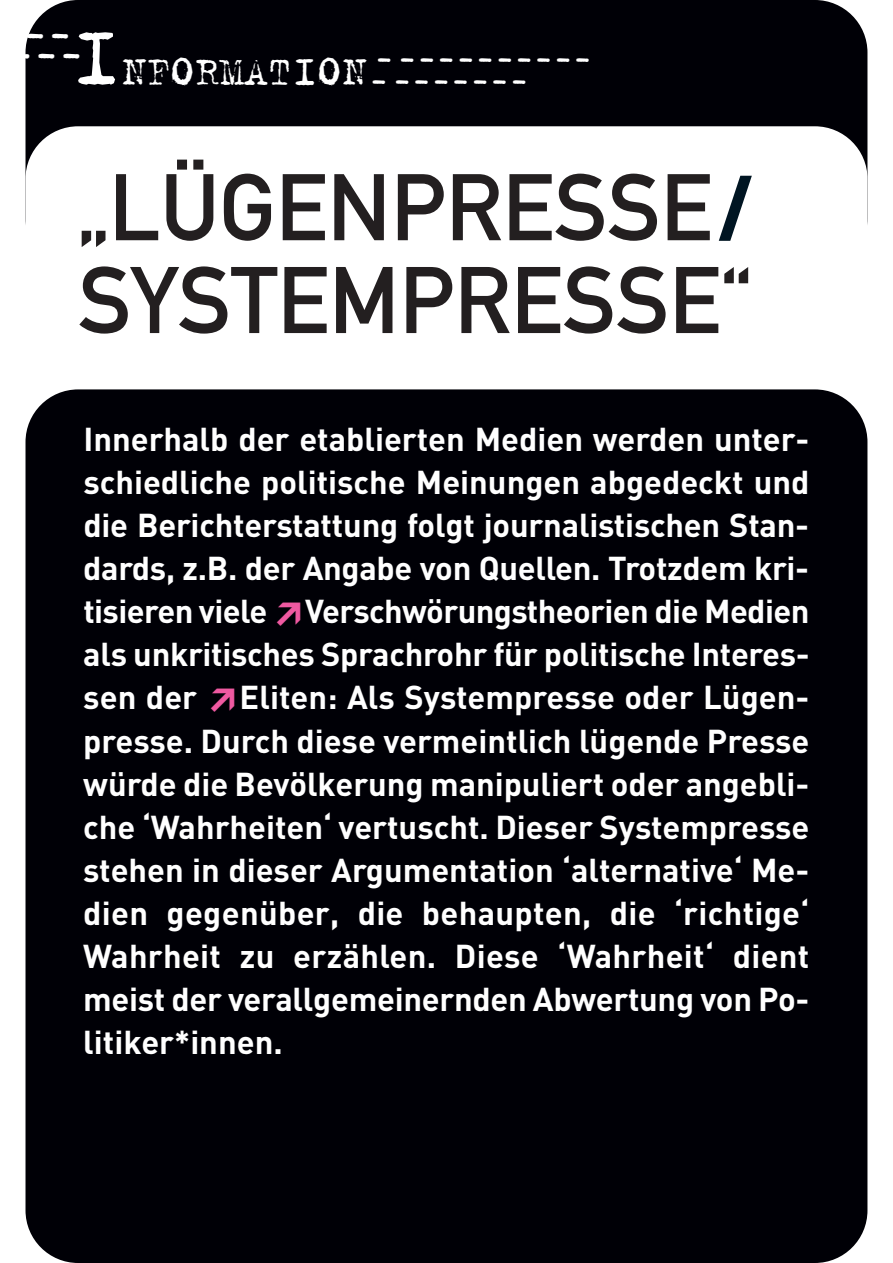
<style>
.page{position:relative;width:893px;height:1263px;background:#fff}
.page>*{position:absolute;margin:0;border:0;box-sizing:border-box;transform-origin:0 0}
.t1{font:700 92.85px/92.8px "DIN Alternate";color:#231f20}
.t2{font:900 75.75px "FFDIN";color:#001522}
.t3{font:44.55px "Trixie Text";color:#fff}
.t4{font:33.45px "Trixie Text";color:#fff}
.t5{font:700 32.7px/43px "FFDIN";letter-spacing:-.01em;color:#fff;text-align:justify}
.t6{font:25.95px "Trixie Text";color:#fff}
.s1{font-size:89.1px}
.s2{font-weight:900;color:#ef59a1}
</style>
<div class="page">
<div style="left:26px;top:0;width:841px;height:271px;background:#000006;border-radius:53px"></div>
<div style="left:26px;top:126px;width:841px;height:235px;background:#fff;border-radius:53px"></div>
<div style="left:26px;top:389px;width:841px;height:874px;background:#000006;border-radius:53px"></div>
<p class="t4" style="left:25px;top:14px;width:45px">--</p>
<h3 class="t3" style="left:72px;top:42px;width:455px"><span class="s1">I</span>NFORMATION <sub>-</sub> <sub>-</sub> <sub>-</sub> <sub>-</sub> <sub>-</sub> <sub>-</sub> <sub>-</sub> <sub>-</sub></h3>
<p class="t4" style="left:11px;top:34px;width:70px">---</p>
<p class="t6" style="left:376px;top:43px;width:214px">- ----------</p>
<h1 class="t1" style="left:78px;top:162px;width:675px">„LÜGENPRESSE<br>SYSTEMPRESSE“</h1>
<h2 class="t2" style="left:719px;top:181px;width:34px">/</h2>
<p class="t5" style="left:83px;top:421px;width:728px">Innerhalb der etablierten Medien werden unter&shy;schiedliche politische Meinungen abgedeckt und die Berichterstattung folgt journalistischen Stan&shy;dards, z.B. der Angabe von Quellen. Trotzdem kri&shy;tisieren viele <span class="s2">≥</span>Verschwörungstheorien die Medien als unkritisches Sprachrohr für politische Interes&shy;sen der <span class="s2">≥</span>Eliten: Als Systempresse oder Lügen&shy;presse. Durch diese vermeintlich lügende Presse würde die Bevölkerung manipuliert oder angebli&shy;che ‘Wahrheiten‘ vertuscht. Dieser Systempresse stehen in dieser Argumentation ‘alternative‘ Me&shy;dien gegenüber, die behaupten, die ‘richtige‘ Wahrheit zu erzählen. Diese ‘Wahrheit‘ dient meist der verallgemeinernden Abwertung von Po&shy;litiker*innen.</p>
</div>
